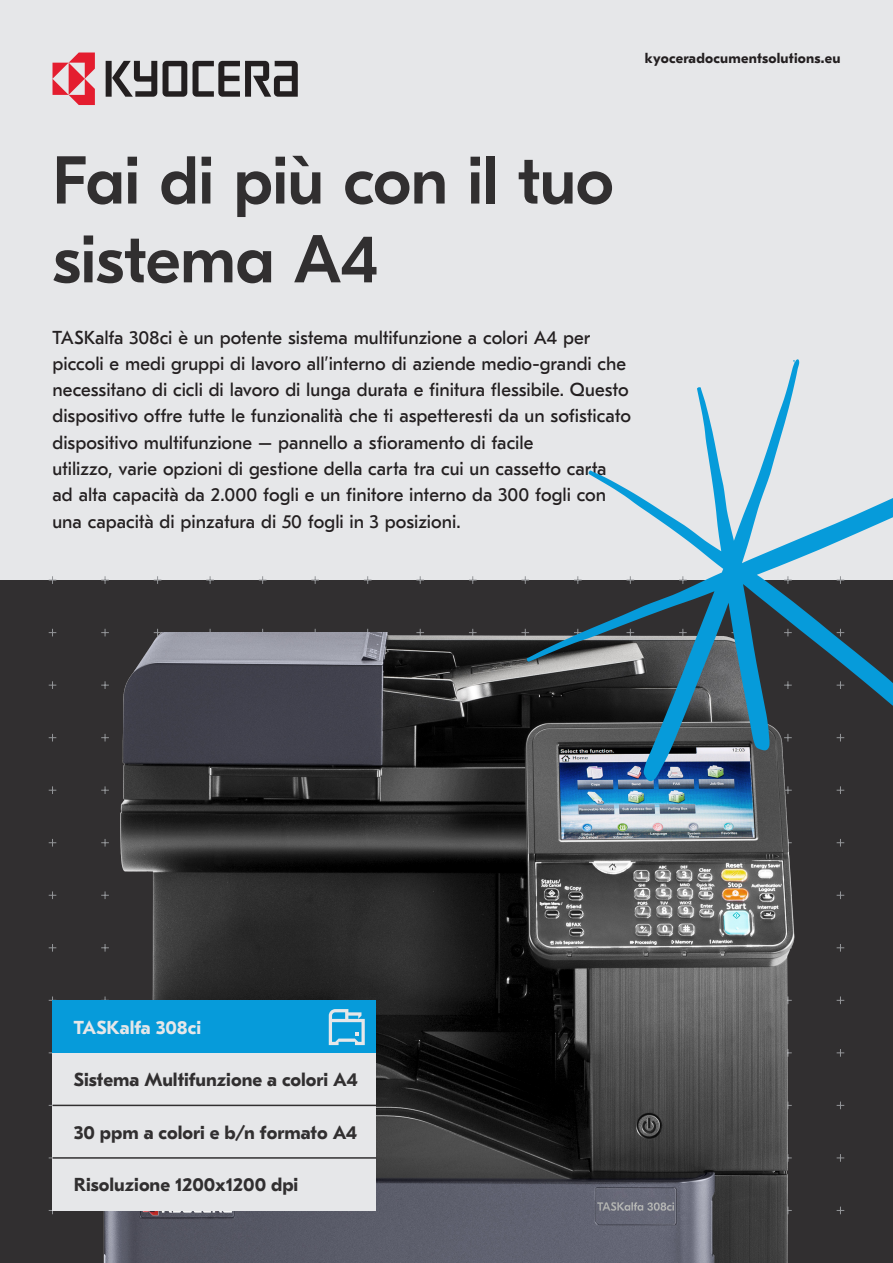
<style>
.page{position:relative;width:893px;height:1263px;background:#e6e7e9}
.page>*{position:absolute;margin:0;border:0;box-sizing:border-box;transform-origin:0 0}
.Title_-_Large{font:500 67.5px/78.8px "GT Eesti Pro Display";letter-spacing:-.005em;color:#312f30}
.Special_Paragraph{font:18.75px/26.2px "GT Eesti Pro Text";color:#231f20}
.Signposting{font:700 18.75px "GT Eesti Pro Text";color:#312f30}
.Signposting-2{font:700 18.75px "GT Eesti Pro Text";color:#e6e7e9}
.t1{font:700 14.25px "GT Eesti Pro Text";letter-spacing:.015em;color:#231f20}
</style>
<div class="page">
<div style="left:0;top:580px;width:893px;height:683px;background:#312f30"></div>
<svg style="left:193px;top:61px;width:105px;height:36px"></svg>
<svg style="left:163px;top:61px;width:24px;height:36px"></svg>
<svg style="left:106px;top:61px;width:51px;height:36px"></svg>
<svg style="left:53px;top:53px;width:42px;height:52px"></svg>
<img style="left:55px;top:632px;width:788px;height:631px">
<div style="left:53px;top:1158px;width:323px;height:52px;background:#e6e7e9"></div>
<div style="left:53px;top:1105px;width:323px;height:53px;background:#e6e7e9"></div>
<div style="left:53px;top:1053px;width:323px;height:52px;background:#e6e7e9"></div>
<div style="left:53px;top:1000px;width:323px;height:53px;background:#069bda"></div>
<hr style="left:53px;top:1105px;width:323px;height:1px;background:#312f30">
<hr style="left:53px;top:1157px;width:323px;height:2px;background:#312f30">
<svg style="left:329px;top:1009px;width:36px;height:36px"></svg>
<svg style="left:527px;top:359px;width:366px;height:422px"></svg>
<p class="t1" style="left:645px;top:51px;width:197px">kyoceradocumentsolutions.eu</p>
<p class="Title_-_Large" style="left:53px;top:143px;width:563px">Fai di più con il tuo sistema A4</p>
<p class="Special_Paragraph" style="left:53px;top:324px;width:580px">TASKalfa 308ci è un potente sistema multifunzione a colori A4 per piccoli e medi gruppi di lavoro all’interno di aziende medio-grandi che necessitano di cicli di lavoro di lunga durata e finitura flessibile. Questo dispositivo offre tutte le funzionalità che ti aspetteresti da un sofisticato dispositivo multifunzione – pannello a sfioramento di facile</p>
<p class="Special_Paragraph" style="left:53px;top:456px;width:556px;text-align:justify">utilizzo, varie opzioni di gestione della carta tra cui un cassetto carta ad alta capacità da 2.000 fogli e un finitore interno da 300 fogli con una capacità di pinzatura di 50 fogli in 3 posizioni.</p>
<p class="Signposting-2" style="left:74px;top:1017px;width:129px">TASKalfa 308ci</p>
<p class="Signposting" style="left:74px;top:1069px;width:286px">Sistema Multifunzione a colori A4</p>
<p class="Signposting" style="left:74px;top:1122px;width:285px">30 ppm a colori e b/n formato A4</p>
<p class="Signposting" style="left:74px;top:1174px;width:226px">Risoluzione 1200x1200 dpi</p>
</div>
